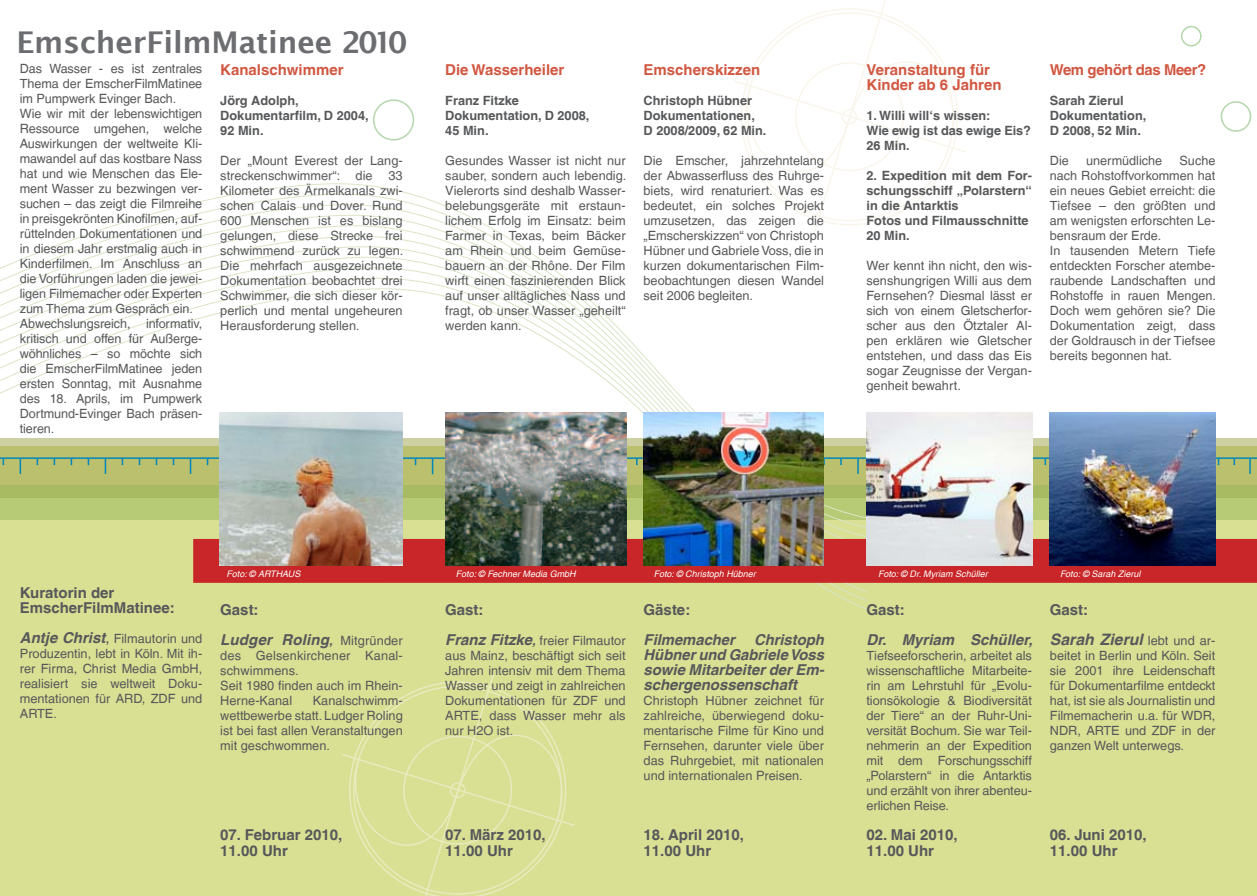
<style>
.page{position:relative;width:1257px;height:896px;background:#fff}
.page>*{position:absolute;margin:0;border:0;box-sizing:border-box;transform-origin:0 0}
.t1{font:600 30px "Lucida Sans";letter-spacing:-.005em;color:#6c6d70}
.t2{font:italic 700 15.75px "Helvetica";color:#57585a}
.t3{font:700 15px "Helvetica";color:#57585a}
.t4{font:italic 700 15px/15px "Helvetica";color:#57585a;text-align:justify}
.t5{font:700 15px/15px "Helvetica";color:#d15842}
.t6{font:700 15px "Helvetica";letter-spacing:-.025em;color:#d15842}
.t7{font:12.75px/15px "Helvetica";color:#57585a;text-align:justify}
.t8{font:700 12.75px/15px "Helvetica";color:#57585a}
.t9{font:italic 9px "Helvetica";color:#fff}
.s1{font-weight:700;font-style:italic;font-size:15px}
.s2{font-size:15px}
.s3{font-size:12.75px}
.s4{font-weight:400;font-style:normal;font-size:12.75px}
.s5{font-weight:700;font-style:italic}
</style>
<div class="page">
<div style="left:0;top:447px;width:1256px;height:449px;background:#d9df93"></div>
<svg style="left:1032px;top:438px;width:224px;height:47px;background:#bac17a"></svg>
<svg style="left:412px;top:674px;width:92px;height:222px"></svg>
<svg style="left:342px;top:692px;width:232px;height:201px"></svg>
<hr style="left:932px;top:457px;width:324px;height:2px;background:#0087b8">
<svg style="left:1217px;top:459px;width:2px;height:6px"></svg>
<svg style="left:1249px;top:459px;width:1px;height:15px"></svg>
<svg style="left:1032px;top:485px;width:224px;height:34px;background:#afc270"></svg>
<svg style="left:0;top:183px;width:866px;height:427px"></svg>
<div style="left:373px;top:99px;width:41px;height:42px;border:2px solid #b5d7ac;border-radius:50%"></div>
<div style="left:193px;top:539px;width:1063px;height:44px;background:#c82628"></div>
<svg style="left:733px;top:1px;width:163px;height:232px"></svg>
<svg style="left:732px;top:19px;width:234px;height:201px"></svg>
<div style="left:1220px;top:101px;width:30px;height:31px;border:2px solid #b5d7ac;border-radius:50%"></div>
<div style="left:1180px;top:26px;width:21px;height:20px;border:2px solid #b5d7ac;border-radius:50%"></div>
<img style="left:445px;top:413px;width:181px;height:153px">
<img style="left:643px;top:413px;width:180px;height:153px">
<img style="left:220px;top:413px;width:183px;height:153px">
<img style="left:1049px;top:413px;width:166px;height:153px">
<img style="left:866px;top:413px;width:166px;height:153px">
<p class="t1" style="left:16px;top:25px;width:392px">EmscherFilmMatinee 2010</p>
<p class="t7" style="left:20px;top:61px;width:184px">Das Wasser - es ist zentrales Thema der EmscherFilmMatinee im Pumpwerk Evinger Bach.</p>
<p class="t7" style="left:20px;top:106px;width:184px">Wie wir mit der lebenswichtigen Ressource umgehen, welche Auswirkungen der weltweite Kli&shy;mawandel auf das kostbare Nass hat und wie Menschen das Ele&shy;ment Wasser zu bezwingen ver&shy;suchen – das zeigt die Filmreihe in preisgekrönten Kinofilmen, auf&shy;rüttelnden Dokumentationen und in diesem Jahr erstmalig auch in Kinderfilmen. Im Anschluss an die Vorführungen laden die jewei&shy;ligen Filmemacher oder Experten zum Thema zum Gespräch ein.</p>
<p class="t7" style="left:20px;top:316px;width:184px">Abwechslungsreich, informativ, kritisch und offen für Außerge&shy;wöhnliches – so möchte sich die EmscherFilmMatinee jeden ersten Sonntag, mit Ausnahme des 18. Aprils, im Pumpwerk Dortmund-Evinger Bach präsen&shy;tieren.</p>
<p class="t5" style="left:220px;top:62px;width:125px">Kanalschwimmer</p>
<p class="t8" style="left:220px;top:93px;width:150px">Jörg Adolph,<br>Dokumentarfilm, D 2004,<br>92 Min.</p>
<p class="t7" style="left:220px;top:153px;width:184px">Der „Mount Everest der Lang&shy;streckenschwimmer“: die</p>
<p class="t7" style="left:220px;top:168px;width:185px;text-indent:168px">33<br>Kilometer des Ärmelkanals zwi&shy;schen Calais und Dover. Rund 600 Menschen ist es bislang gelungen, diese Strecke frei schwimmend zurück zu legen.<br>Die mehrfach ausgezeichnete Dokumentation beobachtet drei Schwimmer, die sich dieser kör&shy;perlich und mental ungeheuren Herausforderung stellen.</p>
<p class="t5" style="left:445px;top:62px;width:121px">Die Wasserheiler</p>
<p class="t8" style="left:445px;top:93px;width:75px">Franz Fitzke</p>
<p class="t8" style="left:445px;top:108px;width:146px">Dokumentation, D 2008,<br>45 Min.</p>
<p class="t7" style="left:445px;top:153px;width:182px">Gesundes Wasser ist nicht nur sauber, sondern auch lebendig.<br>Vielerorts sind deshalb Wasser&shy;belebungsgeräte mit erstaun&shy;lichem Erfolg im Einsatz: beim Farmer in Texas, beim Bäcker am Rhein und beim Gemüse&shy;bauern an der Rhône. Der Film wirft einen faszinierenden Blick auf unser alltägliches Nass und fragt, ob unser Wasser „geheilt“ werden kann.</p>
<p class="t5" style="left:643px;top:62px;width:118px">Emscherskizzen</p>
<p class="t8" style="left:643px;top:93px;width:110px">Christoph Hübner</p>
<p class="t8" style="left:643px;top:108px;width:124px">Dokumentationen,<br>D 2008/2009, 62 Min.</p>
<p class="t7" style="left:643px;top:153px;width:182px">Die Emscher, jahrzehntelang der Abwasserfluss des Ruhrge&shy;biets, wird renaturiert. Was es bedeutet, ein solches Projekt umzusetzen, das zeigen die „Emscherskizzen“ von Christoph Hübner und Gabriele Voss, die in kurzen dokumentarischen Film&shy;beobachtungen diesen Wandel seit 2006 begleiten.</p>
<p class="t5" style="left:866px;top:62px;width:137px">Veranstaltung für<br>Kinder ab 6 Jahren</p>
<p class="t8" style="left:866px;top:108px;width:166px">1. Willi will‘s wissen:<br>Wie ewig ist das ewige Eis?</p>
<p class="t8" style="left:866px;top:138px;width:45px">26 Min.</p>
<p class="t8" style="left:866px;top:168px;width:167px;text-align:justify">2. Expedition mit dem For&shy;schungsschiff „Polarstern“ in die Antarktis</p>
<p class="t8" style="left:866px;top:213px;width:164px">Fotos und Filmausschnitte</p>
<p class="t8" style="left:866px;top:228px;width:45px">20 Min.</p>
<p class="t7" style="left:866px;top:258px;width:167px">Wer kennt ihn nicht, den wis&shy;senshungrigen Willi aus dem Fernsehen? Diesmal lässt er sich von einem Gletscherfor&shy;scher aus den Ötztaler Al&shy;pen erklären wie Gletscher entstehen, und dass das Eis sogar Zeugnisse der Vergan&shy;genheit bewahrt.</p>
<p class="t6" style="left:1049px;top:60px;width:158px">Wem gehört das Meer?</p>
<p class="t8" style="left:1049px;top:93px;width:75px">Sarah Zierul</p>
<p class="t8" style="left:1049px;top:108px;width:98px">Dokumentation,</p>
<p class="t8" style="left:1049px;top:123px;width:92px">D 2008, 52 Min.</p>
<p class="t7" style="left:1049px;top:153px;width:20px">Die</p>
<p class="t7" style="left:1086px;top:153px;width:77px">unermüdliche</p>
<p class="t7" style="left:1049px;top:153px;width:167px;text-indent:130px">Suche nach Rohstoffvorkommen hat ein neues Gebiet erreicht: die Tiefsee – den größten und am wenigsten erforschten Le&shy;bensraum der Erde.</p>
<p class="t7" style="left:1049px;top:243px;width:168px">In tausenden Metern Tiefe entdeckten Forscher atembe&shy;raubende Landschaften und Rohstoffe in rauen Mengen.<br>Doch wem gehören sie? Die Dokumentation zeigt, dass der Goldrausch in der Tiefsee bereits begonnen hat.</p>
<p class="t3" style="left:20px;top:584px;width:96px">Kuratorin der</p>
<p class="t3" style="left:20px;top:599px;width:156px">EmscherFilmMatinee:</p>
<p class="t7" style="left:20px;top:631px;width:184px"><span class="s1">Antje Christ</span><span class="s2">,</span> Filmautorin und Produzentin, lebt in Köln. Mit ih&shy;rer Firma, Christ Media GmbH, realisiert sie weltweit Doku&shy;mentationen für ARD, ZDF und ARTE.</p>
<p class="t9" style="left:226px;top:568px;width:75px">Foto: © ARTHAUS</p>
<p class="t3" style="left:220px;top:600px;width:40px">Gast:</p>
<p class="t4" style="left:220px;top:632px;width:184px">Ludger Roling<span class="s3">,</span> <span class="s4">Mitgründer</span></p>
<p class="t7" style="left:220px;top:648px;width:184px">des Gelsenkirchener Kanal&shy;schwimmens.</p>
<p class="t7" style="left:220px;top:678px;width:184px">Seit 1980 finden auch im Rhein-<br>Herne-Kanal</p>
<p class="t7" style="left:220px;top:693px;width:184px;text-indent:92px">Kanalschwimm&shy;wettbewerbe statt. Ludger Roling ist bei fast allen Veranstaltungen mit geschwommen.</p>
<p class="t3" style="left:220px;top:825px;width:123px">07. Februar 2010,</p>
<p class="t3" style="left:220px;top:842px;width:69px">11.00 Uhr</p>
<p class="t9" style="left:456px;top:568px;width:121px">Foto: © Fechner Media GmbH</p>
<p class="t9" style="left:653px;top:568px;width:104px">Foto: © Christoph Hübner</p>
<p class="t9" style="left:878px;top:568px;width:111px">Foto: © Dr. Myriam Schüller</p>
<p class="t9" style="left:1059px;top:568px;width:82px">Foto: © Sarah Zierul</p>
<p class="t3" style="left:445px;top:600px;width:40px">Gast:</p>
<p class="t7" style="left:445px;top:633px;width:182px"><span class="s1">Franz Fitzke</span><span class="s5">,</span> freier Filmautor aus Mainz, beschäftigt sich seit Jahren intensiv mit dem Thema Wasser und zeigt in zahlreichen Dokumentationen für ZDF und ARTE, dass Wasser mehr als nur H2O ist.</p>
<p class="t3" style="left:643px;top:600px;width:48px">Gäste:</p>
<p class="t4" style="left:643px;top:632px;width:93px">Filmemacher</p>
<p class="t4" style="left:643px;top:632px;width:182px;text-indent:110px">Christoph Hübner und Gabriele Voss sowie Mitarbeiter der Em&shy;schergenossenschaft</p>
<p class="t7" style="left:643px;top:693px;width:182px">Christoph Hübner zeichnet für zahlreiche, überwiegend doku&shy;mentarische Filme für Kino und Fernsehen, darunter viele über das Ruhrgebiet, mit nationalen und internationalen Preisen.</p>
<p class="t3" style="left:445px;top:825px;width:102px">07. März 2010,</p>
<p class="t3" style="left:445px;top:842px;width:69px">11.00 Uhr</p>
<p class="t3" style="left:643px;top:825px;width:102px">18. April 2010,</p>
<p class="t3" style="left:643px;top:842px;width:69px">11.00 Uhr</p>
<p class="t3" style="left:866px;top:600px;width:40px">Gast:</p>
<p class="t4" style="left:866px;top:632px;width:167px">Dr. Myriam Schüller,</p>
<p class="t7" style="left:866px;top:648px;width:167px">Tiefseeforscherin, arbeitet als wissenschaftliche Mitarbeite&shy;rin am Lehrstuhl für „Evolu&shy;tionsökologie &amp; Biodiversität der Tiere“ an der Ruhr-Uni&shy;versität Bochum. Sie war Teil&shy;nehmerin an der Expedition mit dem Forschungsschiff „Polarstern“ in die Antarktis und erzählt von ihrer abenteu&shy;erlichen Reise.</p>
<p class="t3" style="left:866px;top:825px;width:93px">02. Mai 2010,</p>
<p class="t3" style="left:866px;top:842px;width:69px">11.00 Uhr</p>
<p class="t3" style="left:1049px;top:600px;width:40px">Gast:</p>
<p class="t2" style="left:1049px;top:630px;width:167px">Sarah Zierul <span class="s4">lebt und ar-</span></p>
<p class="t7" style="left:1049px;top:648px;width:167px">beitet in Berlin und Köln. Seit sie 2001 ihre Leidenschaft für Dokumentarfilme entdeckt hat, ist sie als Journalistin und Filmemacherin u.a. für WDR, NDR, ARTE und ZDF in der ganzen Welt unterwegs.</p>
<p class="t3" style="left:1049px;top:825px;width:98px">06. Juni 2010,</p>
<p class="t3" style="left:1049px;top:842px;width:69px">11.00 Uhr</p>
</div>
